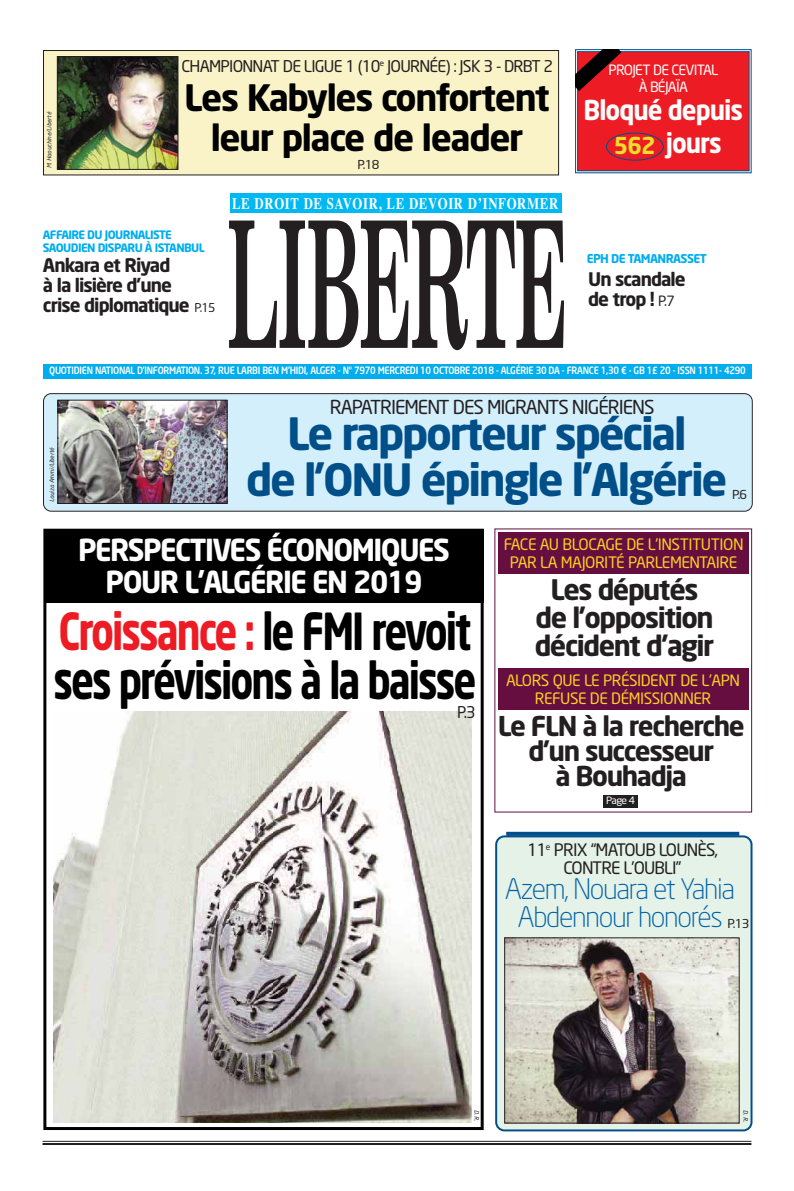
<style>
.page{position:relative;width:794px;height:1191px;background:#fff}
.page>*{position:absolute;margin:0;border:0;box-sizing:border-box;transform-origin:0 0}
.t1{font:176.3px "Century Schoolbook Bold";color:#231f20;scale:.38 1}
.t2{font:700 50.5px/49.4px "Neo Sans";letter-spacing:-.05em;color:#000;scale:.77 1}
.t3{font:700 44px/46px "Neo Sans";letter-spacing:-.05em;color:#004f88;text-align:center}
.t4{font:700 36px/40px "Neo Sans";letter-spacing:-.04em;color:#000;text-align:center}
.t5{font:700 30px/32px "Neo Sans";letter-spacing:-.05em;color:#fff;text-align:center;scale:.95 1}
.t6{font:700 28px/28px "Neo Sans";letter-spacing:-.05em;color:#231f20;text-align:center}
.t7{font:300 28px/28px "Neo Sans";letter-spacing:-.045em;color:#0060a9;text-align:center}
.t8{font:700 27px/25px "Neo Sans";letter-spacing:-.05em;color:#231f20;text-align:center}
.t9{font:700 27px/32.4px "Neo Sans";letter-spacing:-.04em;color:#fff;text-align:center;scale:.93 1}
.t10{font:19px "Neo Sans";letter-spacing:-.055em;color:#231f20}
.t11{font:700 18.5px/20px "Neo Sans";letter-spacing:-.05em;color:#231f20}
.t12{font:17px/18px "Neo Sans";letter-spacing:-.05em;color:#231f20;text-align:center}
.t13{font:700 16.2px "Times";letter-spacing:.05em;color:#fff;scale:.79 1}
.t14{font:16px "Neo Sans";letter-spacing:-.05em;color:#231f20}
.t15{font:15.6px/18px "Neo Sans";letter-spacing:-.03em;color:#fcd024;text-align:center}
.t16{font:15.5px/18px "Neo Sans";letter-spacing:-.03em;color:#fcd024;text-align:center}
.t17{font:14px/17px "Neo Sans";letter-spacing:-.05em;color:#fff;text-align:center}
.t18{font:12.1px "Neo Sans";color:#231f20;scale:1.04 1}
.t19{font:700 12px "Neo Sans";letter-spacing:-.05em;color:#00aeef}
.t20{font:700 11.5px/13px "Neo Sans";letter-spacing:-.05em;color:#00aeef}
.t21{font:500 10px "Neo Sans";letter-spacing:-.03em;color:#fff;scale:.9 1}
.t22{font:10px "Neo Sans";color:#fff;scale:1.04 1}
.t23{font:italic 6px "Neo Sans";color:#231f20}
.s1{font-weight:400;font-size:12px}
.s2{font-size:23px;color:#eedd29}
.s3{font-weight:400;font-size:14px}
.s4{color:#ed1c24}
</style>
<div class="page">
<div style="left:43px;top:393px;width:710px;height:119px;background:#d4effc"></div>
<hr style="left:43px;top:1141px;width:708px;height:1px;background:#231f20">
<hr style="left:43px;top:1143px;width:708px;height:2px;background:#231f20">
<div style="left:44px;top:364px;width:708px;height:14px;background:#00aeef"></div>
<div style="left:44px;top:51px;width:514px;height:123px;background:#f9f3c7"></div>
<div style="left:43px;top:50px;width:516px;height:125px;border:1px solid #231f20"></div>
<div style="left:230px;top:193px;width:331px;height:20px;background:#00b9f2"></div>
<img style="left:59px;top:58px;width:117px;height:110px">
<div style="left:57px;top:56px;width:121px;height:114px;border:1px solid #231f20"></div>
<img style="left:59px;top:402px;width:167px;height:100px">
<div style="left:57px;top:400px;width:171px;height:104px;border:1px solid #231f20"></div>
<div style="left:43px;top:529px;width:441px;height:601px;border:3px solid #000"></div>
<div style="left:44px;top:529px;width:440px;height:74px;background:#000"></div>
<img style="left:53px;top:711px;width:418px;height:411px">
<svg style="left:553px;top:49px;width:199px;height:125px;background:#da3c44"></svg>
<svg style="left:495px;top:835px;width:257px;height:296px;background:#d4e5de"></svg>
<img style="left:506px;top:939px;width:231px;height:182px">
<div style="left:504px;top:937px;width:235px;height:186px;border:1px solid #231f20"></div>
<svg style="left:506px;top:832px;width:233px;height:4px"></svg>
<div style="left:498px;top:533px;width:251px;height:41px;background:#650e3f"></div>
<div style="left:498px;top:669px;width:250px;height:41px;background:#650e3f"></div>
<div style="left:603px;top:795px;width:35px;height:13px;background:#231f20"></div>
<p class="t23" style="left:47px;top:168px;width:57px;rotate:-90deg">M. Haouchine/Liberté</p>
<h3 class="t14" style="left:182px;top:57px;width:373px">CHAMPIONNAT DE LIGUE 1 (10<sup>e</sup> JOURNÉE) : JSK 3 - DRBT 2</h3>
<h3 class="t4" style="left:184px;top:80px;width:367px">Les Kabyles confortent leur place de leader</h3>
<p class="t18" style="left:357px;top:158px;width:23px">P.18</p>
<h3 class="t13" style="left:232px;top:198px;width:414px">LE DROIT DE SAVOIR, LE DEVOIR D’INFORMER</h3>
<p class="t20" style="left:43px;top:229px;width:163px">AFFAIRE DU JOURNALISTE<br>SAOUDIEN DISPARU À ISTANBUL</p>
<h3 class="t11" style="left:43px;top:256px;width:174px">Ankara et Riyad<br>à la lisière d’une<br>crise diplomatique <span class="s1">P.15</span></h3>
<h1 class="t1" style="left:228px;top:177px;width:892px">LIBERTE</h1>
<h3 class="t17" style="left:608px;top:62px;width:111px">PROJET DE CEVITAL<br>À BÉJAÏA</h3>
<h3 class="t9" style="left:583px;top:96px;width:173px">Bloqué depuis<br><span class="s2">562</span> jours</h3>
<p class="t19" style="left:587px;top:253px;width:122px">EPH DE TAMANRASSET</p>
<h3 class="t11" style="left:588px;top:270px;width:99px">Un scandale de trop ! <span class="s3">P.7</span></h3>
<p class="t21" style="left:49px;top:366px;width:775px">QUOTIDIEN NATIONAL D’INFORMATION. 37, RUE LARBI BEN M’HIDI, ALGER - N° 7970 MERCREDI 10 OCTOBRE 2018 - ALGÉRIE 30 DA - FRANCE 1,30 € - GB 1£ 20 - ISSN 1111- 4290</p>
<p class="t23" style="left:50px;top:502px;width:56px;rotate:-90deg">Louiza Ammi/Liberté</p>
<h3 class="t10" style="left:330px;top:396px;width:326px">RAPATRIEMENT DES MIGRANTS NIGÉRIENS</h3>
<h3 class="t3" style="left:246px;top:413px;width:483px">Le rapporteur spécial<br>de l’ONU épingle l’Algérie</h3>
<p class="t18" style="left:732px;top:488px;width:16px">P.6</p>
<h3 class="t5" style="left:78px;top:535px;width:393px">PERSPECTIVES ÉCONOMIQUES<br>POUR L’ALGÉRIE EN 2019</h3>
<h2 class="t2" style="left:53px;top:609px;width:551px"><span class="s4">Croissance :</span> le FMI revoit ses prévisions à la baisse</h2>
<h3 class="t14" style="left:457px;top:703px;width:20px">P.3</h3>
<h3 class="t15" style="left:504px;top:535px;width:241px">FACE AU BLOCAGE DE L’INSTITUTION<br>PAR LA MAJORITÉ PARLEMENTAIRE</h3>
<h3 class="t6" style="left:534px;top:578px;width:181px">Les députés de l’opposition décident d’agir</h3>
<h3 class="t16" style="left:506px;top:671px;width:236px">ALORS QUE LE PRÉSIDENT DE L’APN<br>REFUSE DE DÉMISSIONNER</h3>
<h3 class="t8" style="left:498px;top:715px;width:249px">Le FLN à la recherche d’un successeur<br>à Bouhadja</h3>
<p class="t22" style="left:606px;top:795px;width:29px">Page 4</p>
<h3 class="t12" style="left:527px;top:841px;width:193px">11<sup>e</sup> PRIX “MATOUB LOUNÈS,<br>CONTRE L’OUBLI”</h3>
<h3 class="t7" style="left:505px;top:875px;width:232px">Azem, Nouara et Yahia<br>Abdennour honorés</h3>
<p class="t18" style="left:727px;top:916px;width:23px">P.13</p>
<p class="t23" style="left:479px;top:1110px;width:13px;rotate:90deg">D. R.</p>
<p class="t23" style="left:748px;top:1110px;width:13px;rotate:90deg">D. R.</p>
</div>
